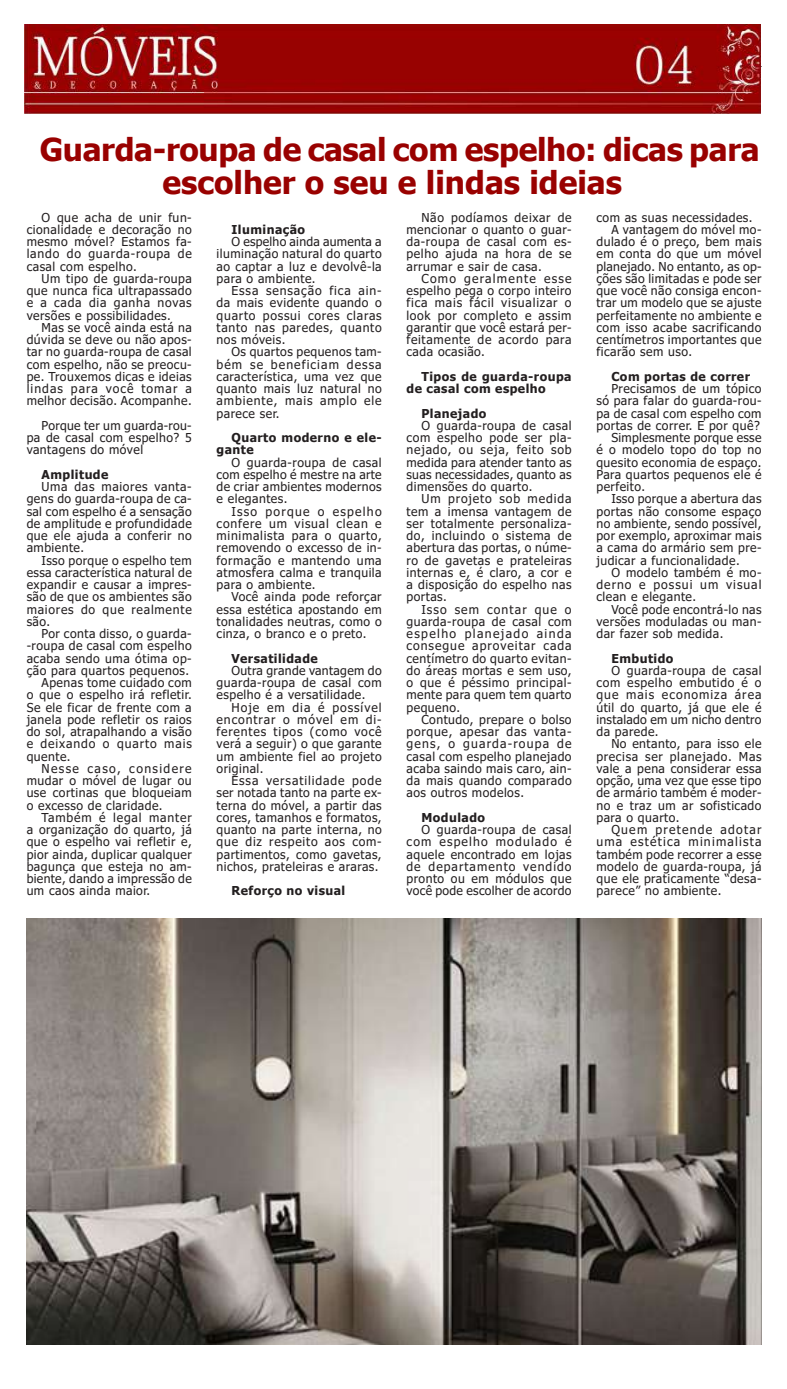
<style>
.page{position:relative;width:787px;height:1389px;background:#fff}
.page>*{position:absolute;margin:0;border:0;box-sizing:border-box;transform-origin:0 0}
.t1{font:700 31.5px/33.2px "Tahoma";letter-spacing:-.01em;color:#990100;text-align:center}
.t2{font:12.25px/12.2px "Tahoma";letter-spacing:.04em;color:#231f20;text-align:justify}
.t3{font:700 12.25px/12.2px "Tahoma";letter-spacing:.04em;color:#231f20}
.t4{font:12.25px "Tahoma";letter-spacing:.07em;color:#231f20}
.t5{font:12.25px "Tahoma";letter-spacing:.08em;color:#231f20}
.t6{font:12.25px "Tahoma";letter-spacing:.11em;color:#231f20}
</style>
<div class="page">
<img style="left:25px;top:25px;width:735px;height:89px">
<img style="left:27px;top:919px;width:734px;height:426px">
<h1 class="t1" style="left:40px;top:134px;width:721px">Guarda-roupa de casal com espelho: dicas para escolher o seu e lindas ideias</h1>
<p class="t2" style="left:27px;top:212px;width:166px;text-indent:15px">O que acha de unir fun&shy;cionalidade e decoração no mesmo móvel? Estamos fa&shy;lando do guarda-roupa de casal com espelho.</p>
<p class="t2" style="left:27px;top:273px;width:166px;text-indent:15px">Um tipo de guarda-roupa que nunca fica ultrapassado e a cada dia ganha novas versões e possibilidades.</p>
<p class="t2" style="left:27px;top:322px;width:166px;text-indent:15px">Mas se você ainda está na dúvida se deve ou não apos&shy;tar no guarda-roupa de casal com espelho, não se preocu&shy;pe. Trouxemos dicas e ideias lindas para você tomar a melhor decisão. Acompanhe.</p>
<p class="t2" style="left:27px;top:420px;width:166px;text-indent:15px">Porque ter um guarda-rou&shy;pa de casal com espelho? 5 vantagens do móvel</p>
<p class="t3" style="left:42px;top:469px;width:68px">Amplitude</p>
<p class="t2" style="left:27px;top:481px;width:166px;text-indent:15px">Uma das maiores vanta&shy;gens do guarda-roupa de ca&shy;sal com espelho é a sensação de amplitude e profundidade que ele ajuda a conferir no ambiente.</p>
<p class="t2" style="left:27px;top:555px;width:166px;text-indent:15px">Isso porque o espelho tem essa característica natural de expandir e causar a impres&shy;são de que os ambientes são maiores do que realmente são.</p>
<p class="t2" style="left:42px;top:628px;width:152px">Por conta disso, o guarda-</p>
<p class="t2" style="left:27px;top:640px;width:166px">-roupa de casal com espelho</p>
<p class="t2" style="left:27px;top:653px;width:166px">acaba sendo uma ótima op-</p>
<p class="t2" style="left:27px;top:665px;width:164px">ção para quartos pequenos.</p>
<p class="t2" style="left:42px;top:677px;width:152px">Apenas tome cuidado com</p>
<p class="t2" style="left:27px;top:689px;width:166px">o que o espelho irá refletir.</p>
<p class="t2" style="left:27px;top:702px;width:166px">Se ele ficar de frente com a</p>
<p class="t2" style="left:27px;top:714px;width:166px">janela pode refletir os raios</p>
<p class="t2" style="left:27px;top:726px;width:166px">do sol, atrapalhando a visão</p>
<p class="t4" style="left:27px;top:736px;width:166px">e deixando o quarto mais</p>
<p class="t2" style="left:27px;top:751px;width:45px">quente.</p>
<p class="t6" style="left:42px;top:760px;width:152px">Nesse caso, considere</p>
<p class="t2" style="left:27px;top:775px;width:166px">mudar o móvel de lugar ou</p>
<p class="t2" style="left:27px;top:787px;width:166px">use cortinas que bloqueiam</p>
<p class="t2" style="left:27px;top:800px;width:137px">o excesso de claridade.</p>
<p class="t4" style="left:42px;top:809px;width:152px">Também é legal manter</p>
<p class="t2" style="left:27px;top:824px;width:166px">a organização do quarto, já</p>
<p class="t2" style="left:27px;top:836px;width:166px">que o espelho vai refletir e,</p>
<p class="t2" style="left:27px;top:849px;width:166px">pior ainda, duplicar qualquer</p>
<p class="t2" style="left:27px;top:861px;width:166px">bagunça que esteja no am-</p>
<p class="t2" style="left:27px;top:873px;width:166px">biente, dando a impressão de</p>
<p class="t2" style="left:27px;top:885px;width:125px">um caos ainda maior.</p>
<p class="t2" style="left:406px;top:212px;width:166px;text-indent:15px">Não podíamos deixar de mencionar o quanto o guar&shy;da-roupa de casal com es&shy;pelho ajuda na hora de se arrumar e sair de casa.</p>
<p class="t2" style="left:406px;top:273px;width:166px;text-indent:15px">Como geralmente esse espelho pega o corpo inteiro fica mais fácil visualizar o look por completo e assim garantir que você estará per&shy;feitamente de acordo para cada ocasião.</p>
<p class="t3" style="left:406px;top:371px;width:166px;text-indent:15px">Tipos de guarda-roupa de casal com espelho</p>
<p class="t3" style="left:421px;top:407px;width:66px">Planejado</p>
<p class="t2" style="left:406px;top:420px;width:166px;text-indent:15px">O guarda-roupa de casal com espelho pode ser pla&shy;nejado, ou seja, feito sob medida para atender tanto as suas necessidades, quanto as dimensões do quarto.</p>
<p class="t2" style="left:406px;top:493px;width:166px;text-indent:15px">Um projeto sob medida tem a imensa vantagem de ser totalmente personaliza&shy;do, incluindo o sistema de abertura das portas, o núme&shy;ro de gavetas e prateleiras internas e, é claro, a cor e a disposição do espelho nas portas.</p>
<p class="t2" style="left:406px;top:604px;width:166px;text-indent:15px">Isso sem contar que o guarda-roupa de casal com espelho planejado ainda consegue aproveitar cada centímetro do quarto evitan&shy;do áreas mortas e sem uso, o que é péssimo principal&shy;mente para quem tem quarto pequeno.</p>
<p class="t2" style="left:406px;top:714px;width:166px;text-indent:15px">Contudo, prepare o bolso porque, apesar das vanta&shy;gens, o guarda-roupa de casal com espelho planejado acaba saindo mais caro, ain&shy;da mais quando comparado aos outros modelos.</p>
<p class="t3" style="left:421px;top:812px;width:65px">Modulado</p>
<p class="t2" style="left:406px;top:824px;width:166px;text-indent:15px">O guarda-roupa de casal com espelho modulado é aquele encontrado em lojas de departamento vendido pronto ou em módulos que você pode escolher de acordo</p>
<p class="t2" style="left:596px;top:212px;width:158px">com as suas necessidades.</p>
<p class="t2" style="left:611px;top:224px;width:152px">A vantagem do móvel mo-</p>
<p class="t2" style="left:596px;top:236px;width:166px">dulado é o preço, bem mais</p>
<p class="t2" style="left:596px;top:248px;width:166px">em conta do que um móvel</p>
<p class="t2" style="left:596px;top:261px;width:166px">planejado. No entanto, as op-</p>
<p class="t2" style="left:596px;top:273px;width:166px">ções são limitadas e pode ser</p>
<p class="t2" style="left:596px;top:285px;width:166px">que você não consiga encon-</p>
<p class="t2" style="left:596px;top:297px;width:166px">trar um modelo que se ajuste</p>
<p class="t2" style="left:596px;top:310px;width:166px">perfeitamente no ambiente e</p>
<p class="t2" style="left:596px;top:322px;width:166px">com isso acabe sacrificando</p>
<p class="t2" style="left:596px;top:334px;width:166px">centímetros importantes que</p>
<p class="t2" style="left:596px;top:346px;width:97px">ficarão sem uso.</p>
<p class="t3" style="left:611px;top:371px;width:140px">Com portas de correr</p>
<p class="t2" style="left:611px;top:383px;width:152px">Precisamos de um tópico</p>
<p class="t2" style="left:596px;top:395px;width:166px">só para falar do guarda-rou-</p>
<p class="t2" style="left:596px;top:408px;width:166px">pa de casal com espelho com</p>
<p class="t2" style="left:596px;top:420px;width:165px">portas de correr. E por quê?</p>
<p class="t2" style="left:611px;top:432px;width:152px">Simplesmente porque esse</p>
<p class="t2" style="left:596px;top:444px;width:166px">é o modelo topo do top no</p>
<p class="t2" style="left:596px;top:457px;width:166px">quesito economia de espaço.</p>
<p class="t2" style="left:596px;top:469px;width:166px">Para quartos pequenos ele é</p>
<p class="t2" style="left:596px;top:481px;width:50px">perfeito.</p>
<p class="t2" style="left:611px;top:493px;width:152px">Isso porque a abertura das</p>
<p class="t2" style="left:596px;top:506px;width:166px">portas não consome espaço</p>
<p class="t2" style="left:596px;top:518px;width:166px">no ambiente, sendo possível,</p>
<p class="t2" style="left:596px;top:530px;width:166px">por exemplo, aproximar mais</p>
<p class="t2" style="left:596px;top:542px;width:166px">a cama do armário sem pre-</p>
<p class="t2" style="left:596px;top:555px;width:145px">judicar a funcionalidade.</p>
<p class="t2" style="left:611px;top:567px;width:152px">O modelo também é mo-</p>
<p class="t5" style="left:596px;top:576px;width:166px">derno e possui um visual</p>
<p class="t2" style="left:596px;top:591px;width:101px">clean e elegante.</p>
<p class="t2" style="left:611px;top:604px;width:152px">Você pode encontrá-lo nas</p>
<p class="t2" style="left:596px;top:616px;width:166px">versões moduladas ou man-</p>
<p class="t2" style="left:596px;top:628px;width:128px">dar fazer sob medida.</p>
<p class="t3" style="left:611px;top:652px;width:64px">Embutido</p>
<p class="t2" style="left:596px;top:665px;width:166px;text-indent:15px">O guarda-roupa de casal com espelho embutido é o que mais economiza área útil do quarto, já que ele é instalado em um nicho dentro da parede.</p>
<p class="t2" style="left:596px;top:738px;width:166px;text-indent:15px">No entanto, para isso ele precisa ser planejado. Mas vale a pena considerar essa opção, uma vez que esse tipo de armário também é moder&shy;no e traz um ar sofisticado para o quarto.</p>
<p class="t2" style="left:596px;top:824px;width:166px;text-indent:15px">Quem pretende adotar uma estética minimalista também pode recorrer a esse modelo de guarda-roupa, já que ele praticamente “desa&shy;parece” no ambiente.</p>
<p class="t3" style="left:231px;top:224px;width:75px">Iluminação</p>
<p class="t2" style="left:216px;top:236px;width:166px;text-indent:15px">O espelho ainda aumenta a iluminação natural do quarto ao captar a luz e devolvê-la para o ambiente.</p>
<p class="t2" style="left:216px;top:285px;width:166px;text-indent:15px">Essa sensação fica ain&shy;da mais evidente quando o quarto possui cores claras tanto nas paredes, quanto nos móveis.</p>
<p class="t2" style="left:216px;top:346px;width:166px;text-indent:15px">Os quartos pequenos tam&shy;bém se beneficiam dessa característica, uma vez que quanto mais luz natural no ambiente, mais amplo ele parece ser.</p>
<p class="t3" style="left:216px;top:432px;width:166px;text-indent:15px">Quarto moderno e ele&shy;gante</p>
<p class="t2" style="left:216px;top:457px;width:166px;text-indent:15px">O guarda-roupa de casal com espelho é mestre na arte de criar ambientes modernos e elegantes.</p>
<p class="t2" style="left:216px;top:506px;width:166px;text-indent:15px">Isso porque o espelho confere um visual clean e minimalista para o quarto, removendo o excesso de in&shy;formação e mantendo uma atmosfera calma e tranquila para o ambiente.</p>
<p class="t2" style="left:216px;top:591px;width:166px;text-indent:15px">Você ainda pode reforçar essa estética apostando em tonalidades neutras, como o cinza, o branco e o preto.</p>
<p class="t3" style="left:231px;top:652px;width:88px">Versatilidade</p>
<p class="t2" style="left:216px;top:665px;width:166px;text-indent:15px">Outra grande vantagem do guarda-roupa de casal com espelho é a versatilidade.</p>
<p class="t2" style="left:216px;top:702px;width:166px;text-indent:15px">Hoje em dia é possível encontrar o móvel em di&shy;ferentes tipos (como você verá a seguir) o que garante um ambiente fiel ao projeto original.</p>
<p class="t2" style="left:216px;top:775px;width:166px;text-indent:15px">Essa versatilidade pode ser notada tanto na parte ex&shy;terna do móvel, a partir das cores, tamanhos e formatos, quanto na parte interna, no que diz respeito aos com&shy;partimentos, como gavetas, nichos, prateleiras e araras.</p>
<p class="t3" style="left:231px;top:885px;width:115px">Reforço no visual</p>
</div>
